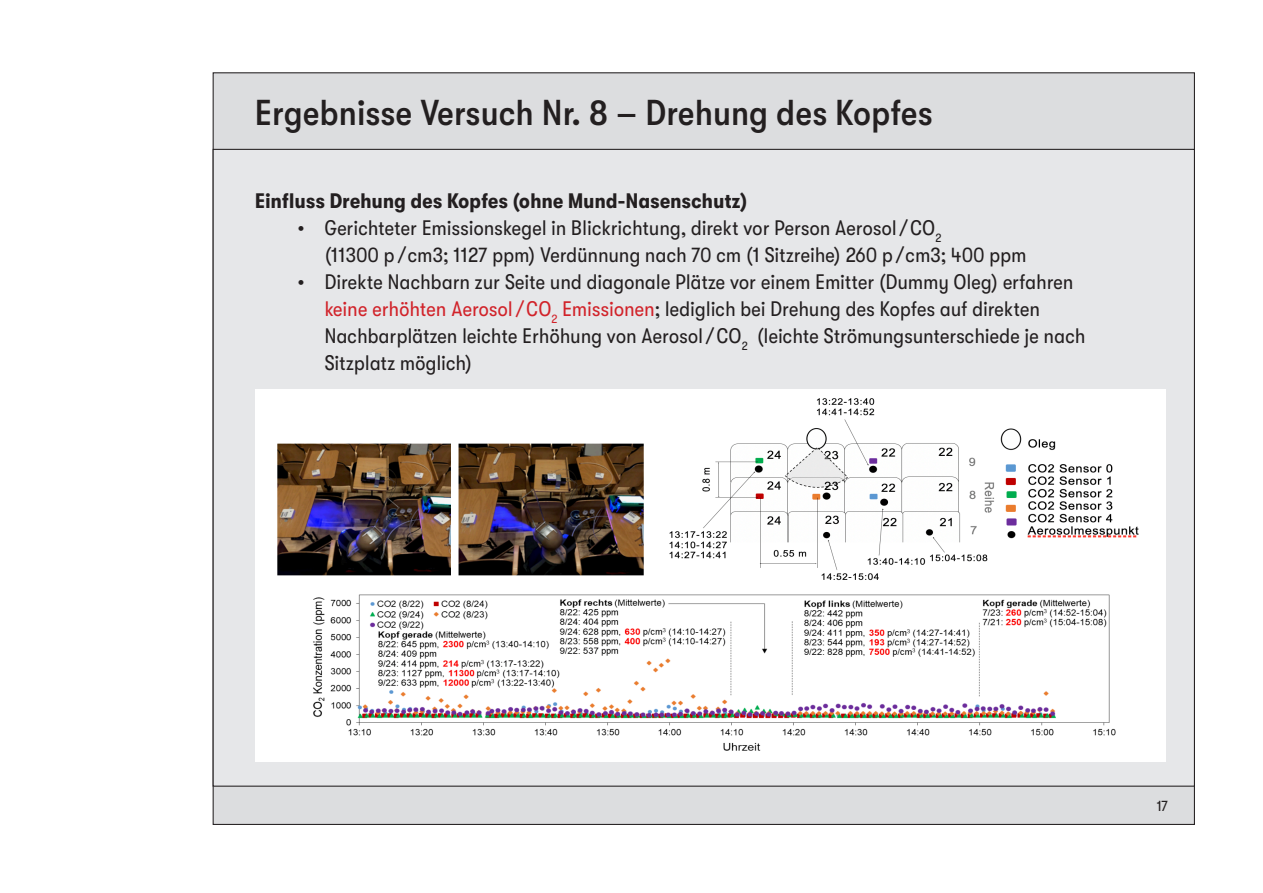
<style>
.page{position:relative;width:1263px;height:893px;background:#fff}
.page>*{position:absolute;margin:0;border:0;box-sizing:border-box;transform-origin:0 0}
.t1{font:500 condensed 36px "GT Walsheim";letter-spacing:.02em;color:#231f20}
.t2{font:condensed 21px/27px "GT Walsheim";letter-spacing:.02em;color:#231f20}
.t3{font:700 condensed 21px "GT Walsheim";letter-spacing:.02em;color:#231f20}
.t4{font:condensed 15px "GT Walsheim";color:#231f20}
.s1{color:#d1232a}
</style>
<div class="page">
<div style="left:213px;top:72px;width:982px;height:753px;background:#dcdddf;border:1px solid #231f20"></div>
<div style="left:213px;top:149px;width:982px;height:638px;background:#e6e7e9;border:1px solid #231f20"></div>
<div style="left:255px;top:389px;width:910px;height:372px;background:#fff"></div>
<img style="left:277px;top:398px;width:862px;height:353px">
<div style="left:259px;top:389px;width:466px;height:35px;background:#fff"></div>
<h1 class="t1" style="left:255px;top:93px;width:679px">Ergebnisse Versuch Nr. 8 – Drehung des Kopfes</h1>
<p class="t3" style="left:255px;top:189px;width:494px">Einfluss Drehung des Kopfes (ohne Mund-Nasenschutz)</p>
<p class="t2" style="left:325px;top:214px;width:703px;text-indent:-27px">• Gerichteter Emissionskegel in Blickrichtung, direkt vor Person Aerosol/CO<sub>2<br></sub>(11300 p /cm3; 1127 ppm) Verdünnung nach 70 cm (1 Sitzreihe) 260 p /cm3; 400 ppm</p>
<p class="t2" style="left:325px;top:268px;width:762px;text-indent:-27px">• Direkte Nachbarn zur Seite und diagonale Plätze vor einem Emitter (Dummy Oleg) erfahren <span class="s1">keine erhöhten Aerosol /CO</span><sub>2</sub> <span class="s1">Emissionen</span>; lediglich bei Drehung des Kopfes auf direkten Nachbarplätzen leichte Erhöhung von Aerosol/CO<sub>2</sub> (leichte Strömungsunterschiede je nach Sitzplatz möglich)</p>
<p class="t4" style="left:1157px;top:797px;width:13px">17</p>
</div>
